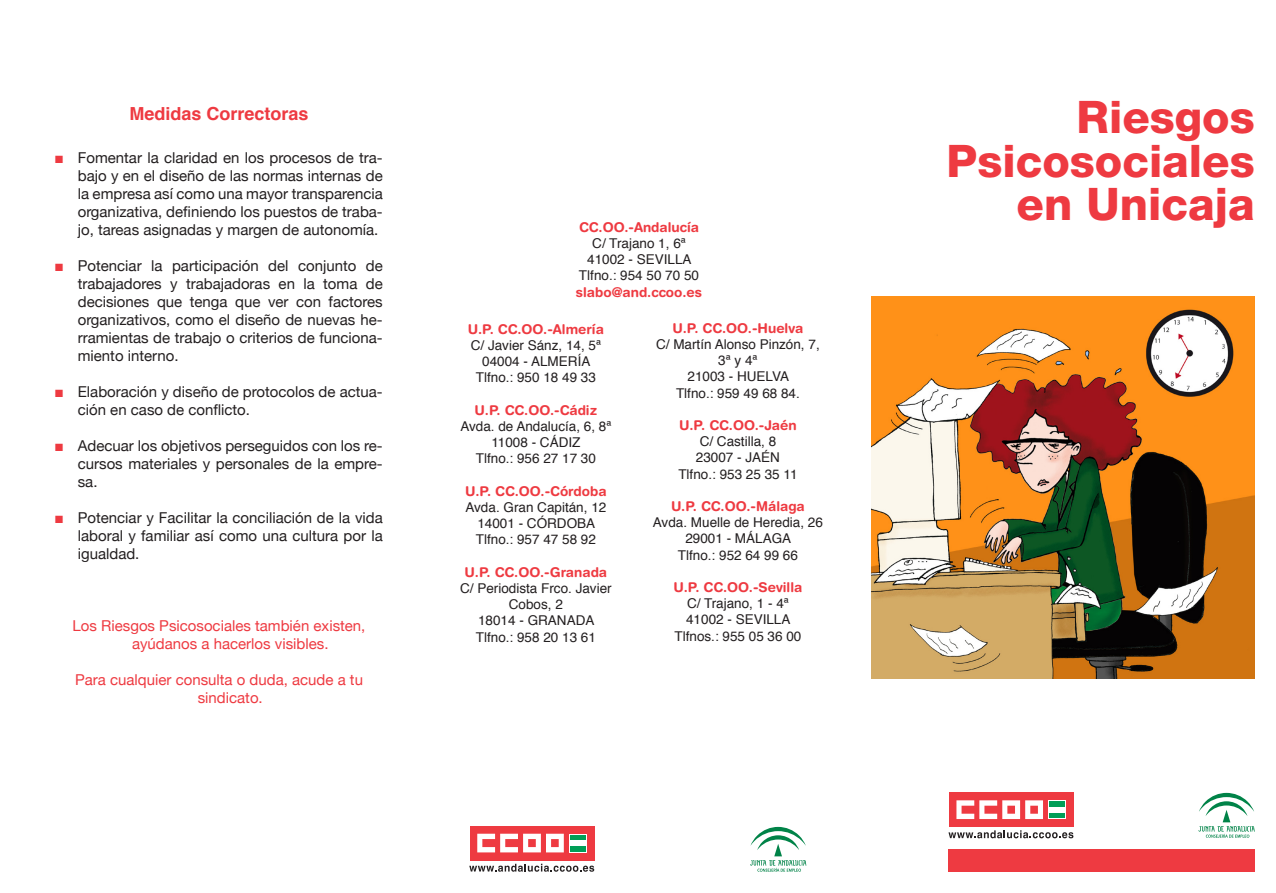
<style>
.page{position:relative;width:1276px;height:893px;background:#fff}
.page>*{position:absolute;margin:0;border:0;box-sizing:border-box;transform-origin:0 0}
.t1{font:800 45px/43.5px "Helvetica Neue";color:#ee3a41;text-align:right}
.t2{font:700 18px "Helvetica";color:#ee3a41}
.t3{font:15px/18px "Helvetica Neue";color:#231f20;text-align:justify}
.t4{font:15px/18px "Helvetica Neue";color:#ee3a41}
.t5{font:13.5px/16.2px "Helvetica";color:#231f20;text-align:center}
.t6{font:700 13.5px "Helvetica Rounded";color:#ee3a41}
.s1{color:#ee3a41}
</style>
<div class="page">
<div style="left:949px;top:792px;width:124px;height:35px;background:#ee3a41"></div>
<svg style="left:956px;top:800px;width:87px;height:19px"></svg>
<div style="left:1048px;top:800px;width:18px;height:19px;background:#fff"></div>
<svg style="left:948px;top:830px;width:125px;height:8px"></svg>
<div style="left:1049px;top:801px;width:16px;height:6px;background:#009e57"></div>
<div style="left:1049px;top:812px;width:16px;height:6px;background:#009e57"></div>
<div style="left:948px;top:850px;width:306px;height:22px;background:#ee3a41"></div>
<div style="left:469px;top:826px;width:125px;height:34px;background:#ee3a41"></div>
<svg style="left:477px;top:834px;width:87px;height:18px"></svg>
<svg style="left:569px;top:834px;width:18px;height:18px"></svg>
<svg style="left:469px;top:864px;width:125px;height:8px"></svg>
<div style="left:570px;top:835px;width:16px;height:5px;background:#009e57"></div>
<div style="left:570px;top:846px;width:16px;height:5px;background:#009e57"></div>
<div style="left:570px;top:840px;width:16px;height:6px;background:#fff"></div>
<svg style="left:750px;top:827px;width:56px;height:45px"></svg>
<img style="left:872px;top:296px;width:382px;height:382px">
<svg style="left:1198px;top:793px;width:56px;height:45px"></svg>
<p class="t2" style="left:129px;top:98px;width:181px">Medidas Correctoras</p>
<p class="t3" style="left:78px;top:149px;width:306px;text-indent:-22px"><span class="s1">■</span> Fomentar la claridad en los procesos de tra&shy;bajo y en el diseño de las normas internas de la empresa así como una mayor transparencia organizativa, definiendo los puestos de traba&shy;jo, tareas asignadas y margen de autonomía.</p>
<p class="t3" style="left:78px;top:257px;width:306px;text-indent:-22px"><span class="s1">■</span> Potenciar la participación del conjunto de trabajadores y trabajadoras en la toma de decisiones que tenga que ver con factores organizativos, como el diseño de nuevas he&shy;rramientas de trabajo o criterios de funciona&shy;miento interno.</p>
<p class="t3" style="left:78px;top:383px;width:306px;text-indent:-22px"><span class="s1">■</span> Elaboración y diseño de protocolos de actua&shy;ción en caso de conflicto.</p>
<p class="t3" style="left:78px;top:437px;width:306px;text-indent:-22px"><span class="s1">■</span> Adecuar los objetivos perseguidos con los re&shy;cursos materiales y personales de la empre&shy;sa.</p>
<p class="t3" style="left:78px;top:509px;width:306px;text-indent:-22px"><span class="s1">■</span> Potenciar y Facilitar la conciliación de la vida laboral y familiar así como una cultura por la igualdad.</p>
<p class="t4" style="left:132px;top:617px;width:235px;text-indent:-59px">Los Riesgos Psicosociales también existen, ayúdanos a hacerlos visibles.</p>
<p class="t4" style="left:198px;top:671px;width:167px;text-indent:-123px">Para cualquier consulta o duda, acude a tu sindicato.</p>
<p class="t6" style="left:579px;top:219px;width:121px">CC.OO.-Andalucía</p>
<p class="t5" style="left:592px;top:235px;width:95px">C/ Trajano 1, 6ª</p>
<p class="t5" style="left:587px;top:251px;width:106px">41002 - SEVILLA</p>
<p class="t5" style="left:579px;top:267px;width:122px">Tlfno.: 954 50 70 50</p>
<p class="t6" style="left:576px;top:284px;width:128px">slabo@and.ccoo.es</p>
<p class="t6" style="left:468px;top:321px;width:138px">U.P. CC.OO.-Almería</p>
<p class="t5" style="left:471px;top:337px;width:132px">C/ Javier Sánz, 14, 5ª</p>
<p class="t5" style="left:482px;top:353px;width:110px">04004 - ALMERÍA</p>
<p class="t5" style="left:476px;top:369px;width:122px">Tlfno.: 950 18 49 33</p>
<p class="t6" style="left:474px;top:402px;width:124px">U.P. CC.OO.-Cádiz</p>
<p class="t5" style="left:460px;top:418px;width:153px">Avda. de Andalucía, 6, 8ª</p>
<p class="t5" style="left:491px;top:434px;width:91px">11008 - CÁDIZ</p>
<p class="t5" style="left:476px;top:450px;width:122px">Tlfno.: 956 27 17 30</p>
<p class="t6" style="left:465px;top:483px;width:143px">U.P. CC.OO.-Córdoba</p>
<p class="t5" style="left:465px;top:499px;width:142px">Avda. Gran Capitán, 12</p>
<p class="t5" style="left:477px;top:515px;width:119px">14001 - CÓRDOBA</p>
<p class="t5" style="left:476px;top:531px;width:122px">Tlfno.: 957 47 58 92</p>
<p class="t6" style="left:464px;top:564px;width:144px">U.P. CC.OO.-Granada</p>
<p class="t5" style="left:460px;top:580px;width:153px">C/ Periodista Frco. Javier<br>Cobos, 2</p>
<p class="t5" style="left:478px;top:612px;width:118px">18014 - GRANADA</p>
<p class="t5" style="left:476px;top:628px;width:122px">Tlfno.: 958 20 13 61</p>
<p class="t6" style="left:672px;top:320px;width:132px">U.P. CC.OO.-Huelva</p>
<p class="t5" style="left:656px;top:336px;width:165px">C/ Martín Alonso Pinzón, 7,<br>3ª y 4ª</p>
<p class="t5" style="left:687px;top:368px;width:103px">21003 - HUELVA</p>
<p class="t5" style="left:676px;top:384px;width:125px">Tlfno.: 959 49 68 84.</p>
<p class="t6" style="left:679px;top:417px;width:119px">U.P. CC.OO.-Jaén</p>
<p class="t5" style="left:699px;top:433px;width:78px">C/ Castilla, 8</p>
<p class="t5" style="left:696px;top:449px;width:86px">23007 - JAÉN</p>
<p class="t5" style="left:678px;top:465px;width:121px">Tlfno.: 953 25 35 11</p>
<p class="t6" style="left:671px;top:498px;width:135px">U.P. CC.OO.-Málaga</p>
<p class="t5" style="left:653px;top:514px;width:172px">Avda. Muelle de Heredia, 26</p>
<p class="t5" style="left:685px;top:530px;width:107px">29001 - MÁLAGA</p>
<p class="t5" style="left:678px;top:546px;width:122px">Tlfno.: 952 64 99 66</p>
<p class="t6" style="left:673px;top:579px;width:130px">U.P. CC.OO.-Sevilla</p>
<p class="t5" style="left:687px;top:595px;width:103px">C/ Trajano, 1 - 4ª</p>
<p class="t5" style="left:686px;top:611px;width:106px">41002 - SEVILLA</p>
<p class="t5" style="left:674px;top:627px;width:128px">Tlfnos.: 955 05 36 00</p>
<p class="t1" style="left:946px;top:95px;width:309px">Riesgos<br>Psicosociales</p>
<p class="t1" style="left:1016px;top:182px;width:240px">en Unicaja</p>
</div>
